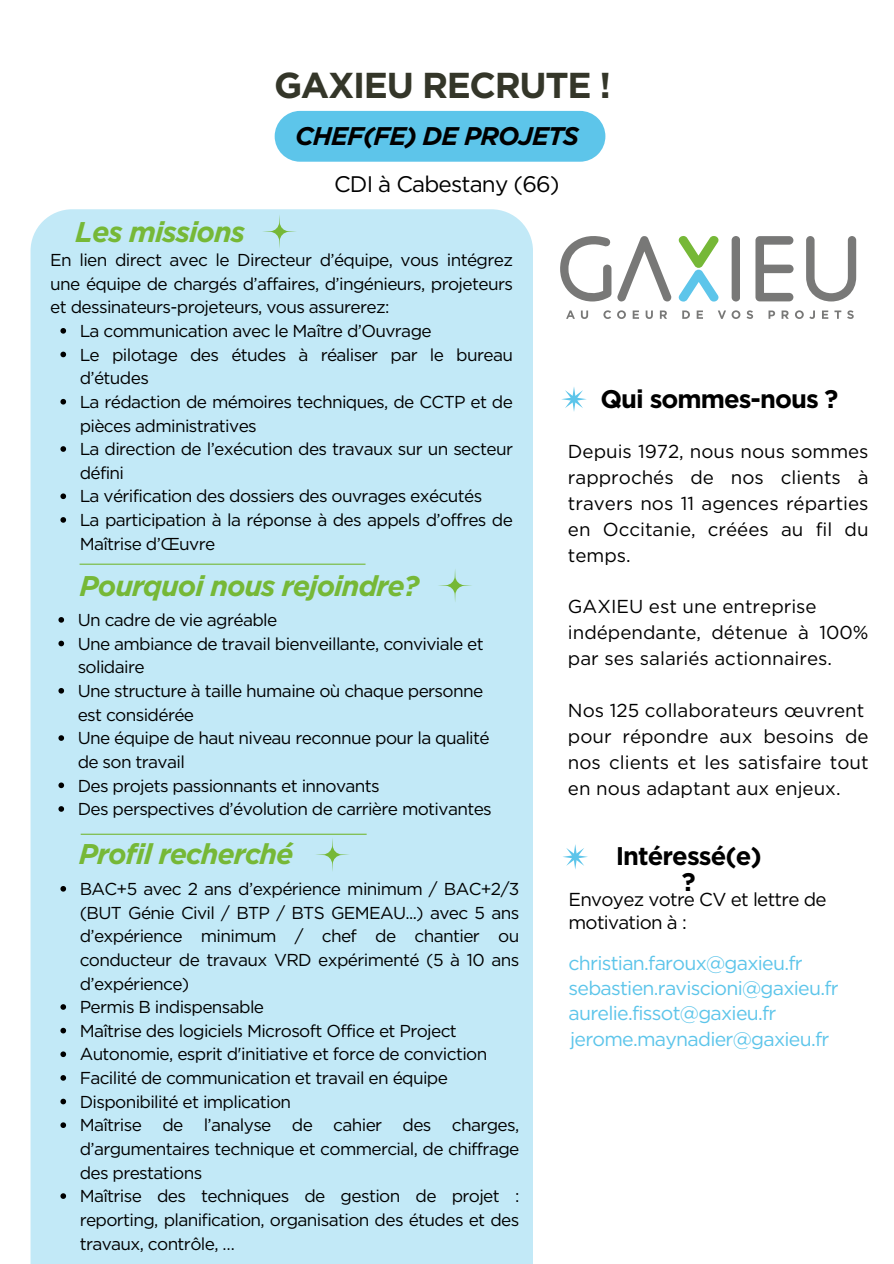
<style>
.page{position:relative;width:894px;height:1264px;background:#fff}
.page>*{position:absolute;margin:0;border:0;box-sizing:border-box;transform-origin:0 0}
.t1{font:700 36px "Gotham";letter-spacing:-.035em;color:#343629}
.t2{font:italic 700 28.5px "Gotham";letter-spacing:-.035em;color:#76b837}
.t3{font:700 25.5px/25.8px "Gotham";letter-spacing:-.035em;color:#000;text-align:center}
.t4{font:italic 700 25.5px "Gotham";letter-spacing:-.035em;color:#000}
.t5{font:22.5px "Gotham";letter-spacing:-.035em;color:#000}
.t6{font:19.5px "Gotham";letter-spacing:-.035em;color:#5dc5ea}
.t7{font:18.75px/25.8px "Gotham";color:#000}
.t8{font:18.75px/22.5px "Gotham";letter-spacing:-.035em;color:#000}
.t9{font:17.25px/23.7px "Gotham";letter-spacing:-.035em;color:#000}
</style>
<div class="page">
<div style="left:31px;top:209px;width:502px;height:1054px;background:#c2e9f7"></div>
<svg style="left:262px;top:214px;width:35px;height:35px"></svg>
<hr style="left:81px;top:833px;width:285px;height:1px;background:#76b837">
<hr style="left:79px;top:563px;width:286px;height:1px;background:#76b837">
<svg style="left:60px;top:328px;width:6px;height:5px"></svg>
<svg style="left:60px;top:351px;width:6px;height:6px"></svg>
<svg style="left:60px;top:399px;width:6px;height:5px"></svg>
<svg style="left:60px;top:446px;width:6px;height:6px"></svg>
<svg style="left:60px;top:493px;width:6px;height:6px"></svg>
<svg style="left:60px;top:517px;width:6px;height:5px"></svg>
<svg style="left:58px;top:617px;width:6px;height:5px"></svg>
<svg style="left:58px;top:640px;width:6px;height:6px"></svg>
<svg style="left:58px;top:688px;width:6px;height:5px"></svg>
<svg style="left:58px;top:735px;width:6px;height:6px"></svg>
<svg style="left:58px;top:782px;width:6px;height:6px"></svg>
<svg style="left:58px;top:806px;width:6px;height:5px"></svg>
<svg style="left:60px;top:886px;width:6px;height:5px"></svg>
<svg style="left:60px;top:1004px;width:6px;height:5px"></svg>
<svg style="left:60px;top:1027px;width:6px;height:6px"></svg>
<svg style="left:60px;top:1051px;width:6px;height:6px"></svg>
<svg style="left:60px;top:1075px;width:6px;height:5px"></svg>
<svg style="left:60px;top:1098px;width:6px;height:6px"></svg>
<svg style="left:60px;top:1122px;width:6px;height:5px"></svg>
<svg style="left:60px;top:1193px;width:6px;height:5px"></svg>
<svg style="left:315px;top:837px;width:35px;height:35px"></svg>
<svg style="left:437px;top:568px;width:35px;height:34px"></svg>
<svg style="left:806px;top:236px;width:50px;height:65px"></svg>
<svg style="left:566px;top:310px;width:8px;height:9px"></svg>
<svg style="left:580px;top:315px;width:8px;height:4px"></svg>
<svg style="left:755px;top:236px;width:38px;height:65px"></svg>
<svg style="left:768px;top:310px;width:6px;height:9px"></svg>
<svg style="left:781px;top:310px;width:7px;height:9px"></svg>
<svg style="left:795px;top:310px;width:8px;height:9px"></svg>
<svg style="left:809px;top:310px;width:5px;height:9px"></svg>
<svg style="left:822px;top:310px;width:6px;height:9px"></svg>
<svg style="left:834px;top:310px;width:19px;height:9px"></svg>
<svg style="left:560px;top:236px;width:51px;height:65px"></svg>
<svg style="left:617px;top:236px;width:54px;height:65px"></svg>
<svg style="left:678px;top:236px;width:40px;height:65px"></svg>
<div style="left:731px;top:236px;width:9px;height:65px;background:#787877;border-radius:4px"></div>
<svg style="left:603px;top:310px;width:8px;height:9px"></svg>
<svg style="left:617px;top:310px;width:8px;height:9px"></svg>
<svg style="left:632px;top:310px;width:6px;height:9px"></svg>
<svg style="left:645px;top:315px;width:7px;height:4px"></svg>
<svg style="left:659px;top:310px;width:8px;height:9px"></svg>
<svg style="left:682px;top:310px;width:7px;height:9px"></svg>
<svg style="left:696px;top:310px;width:6px;height:9px"></svg>
<svg style="left:717px;top:310px;width:8px;height:9px"></svg>
<svg style="left:731px;top:310px;width:9px;height:9px"></svg>
<svg style="left:746px;top:310px;width:6px;height:9px"></svg>
<svg style="left:561px;top:387px;width:25px;height:25px"></svg>
<div style="left:274px;top:111px;width:331px;height:51px;background:#5dc5ea"></div>
<svg style="left:563px;top:844px;width:25px;height:25px"></svg>
<h1 class="t2" style="left:75px;top:214px;width:171px">Les missions</h1>
<p class="t1" style="left:274px;top:64px;width:338px">GAXIEU RECRUTE !</p>
<p class="t4" style="left:295px;top:120px;width:285px">CHEF(FE) DE PROJETS</p>
<p class="t5" style="left:334px;top:170px;width:227px">CDI à Cabestany (66)</p>
<h2 class="t9" style="left:50px;top:248px;width:464px;text-align:justify">En lien direct avec le Directeur d’équipe, vous intégrez une équipe de chargés d’affaires, d’ingénieurs, projeteurs et dessinateurs-projeteurs, vous assurerez:</h2>
<p class="t9" style="left:80px;top:319px;width:353px">La communication avec le Maître d’Ouvrage</p>
<p class="t9" style="left:80px;top:342px;width:434px">Le pilotage des études à réaliser par le bureau d’études</p>
<p class="t9" style="left:80px;top:390px;width:434px">La rédaction de mémoires techniques, de CCTP et de pièces administratives</p>
<p class="t9" style="left:80px;top:437px;width:434px">La direction de l’exécution des travaux sur un secteur défini</p>
<p class="t9" style="left:80px;top:484px;width:404px">La vérification des dossiers des ouvrages exécutés</p>
<p class="t9" style="left:80px;top:508px;width:434px">La participation à la réponse à des appels d’offres de<br>Maîtrise d’Œuvre</p>
<h3 class="t2" style="left:79px;top:568px;width:341px">Pourquoi nous rejoindre?</h3>
<p class="t9" style="left:78px;top:608px;width:201px">Un cadre de vie agréable</p>
<p class="t9" style="left:78px;top:631px;width:407px">Une ambiance de travail bienveillante, conviviale et solidaire</p>
<h2 class="t9" style="left:78px;top:679px;width:407px">Une structure à taille humaine où chaque personne est considérée</h2>
<p class="t9" style="left:78px;top:726px;width:413px">Une équipe de haut niveau reconnue pour la qualité de son travail</p>
<p class="t9" style="left:78px;top:773px;width:303px">Des projets passionnants et innovants</p>
<p class="t9" style="left:78px;top:797px;width:415px">Des perspectives d’évolution de carrière motivantes</p>
<h5 class="t2" style="left:79px;top:836px;width:216px">Profil recherché</h5>
<p class="t9" style="left:80px;top:877px;width:441px;text-align:justify">BAC+5 avec 2 ans d’expérience minimum / BAC+2/3 (BUT Génie Civil / BTP / BTS GEMEAU...) avec 5 ans d’expérience minimum / chef de chantier ou conducteur de travaux VRD expérimenté (5 à 10 ans d’expérience)</p>
<p class="t9" style="left:80px;top:995px;width:186px">Permis B indispensable</p>
<p class="t9" style="left:80px;top:1018px;width:378px">Maîtrise des logiciels Microsoft Office et Project</p>
<p class="t9" style="left:80px;top:1042px;width:409px">Autonomie, esprit d'initiative et force de conviction</p>
<h2 class="t9" style="left:80px;top:1066px;width:370px">Facilité de communication et travail en équipe</h2>
<p class="t9" style="left:80px;top:1089px;width:213px">Disponibilité et implication</p>
<p class="t9" style="left:80px;top:1113px;width:441px;text-align:justify">Maîtrise de l’analyse de cahier des charges, d’argumentaires technique et commercial, de chiffrage des prestations</p>
<p class="t9" style="left:80px;top:1184px;width:441px;text-align:justify">Maîtrise des techniques de gestion de projet : reporting, planification, organisation des études et des travaux, contrôle, …</p>
<p class="t3" style="left:600px;top:385px;width:239px">Qui sommes-nous ?</p>
<p class="t7" style="left:567px;top:438px;width:302px;text-align:justify">Depuis 1972, nous nous sommes rapprochés de nos clients à travers nos 11 agences réparties en Occitanie, créées au fil du temps.</p>
<p class="t7" style="left:567px;top:594px;width:302px">GAXIEU est une entreprise indépendante, détenue à 100% par ses salariés actionnaires.</p>
<p class="t7" style="left:567px;top:697px;width:302px">Nos 125 collaborateurs œuvrent pour répondre aux besoins de nos clients et les satisfaire tout en nous adaptant aux enjeux.</p>
<h4 class="t3" style="left:615px;top:843px;width:148px">Intéressé(e) ?</h4>
<h6 class="t8" style="left:568px;top:888px;width:259px">Envoyez votre CV et lettre de motivation à :</h6>
<h6 class="t6" style="left:568px;top:951px;width:236px">christian.faroux@gaxieu.fr</h6>
<h6 class="t6" style="left:568px;top:976px;width:272px">sebastien.raviscioni@gaxieu.fr</h6>
<h4 class="t6" style="left:568px;top:1001px;width:209px">aurelie.fissot@gaxieu.fr</h4>
<p class="t6" style="left:570px;top:1026px;width:260px">jerome.maynadier@gaxieu.fr</p>
</div>
